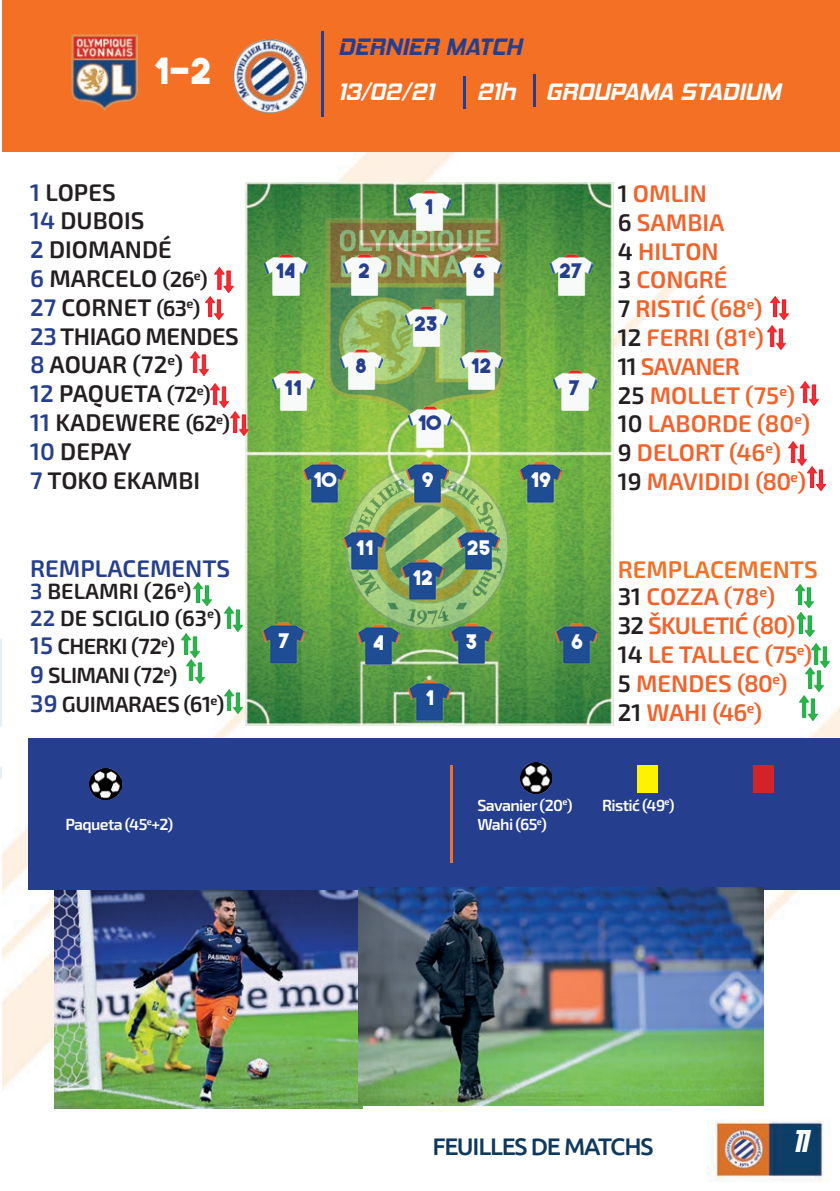
<style>
.page{position:relative;width:840px;height:1191px;background:#fff}
.page>*{position:absolute;margin:0;border:0;box-sizing:border-box;transform-origin:0 0}
.t1{font:36px "The Bold Font";color:#fff}
.t2{font:italic 700 32px "Hemi Head Rg";color:#fff}
.t3{font:600 24px/28.8px "Exo 2.0";color:#f2622b}
.t4{font:600 24px/28.8px "Exo 2.0";color:#231f20}
.t5{font:italic 700 24px "Hemi Head Rg";color:#fff}
.t6{font:500 24px "Ubuntu";letter-spacing:-.05em;color:#0e395e}
.t7{font:600 24px "Exo 2.0";color:#253f8e}
.t8{font:600 24px "Exo 2.0";color:#f37025}
.t9{font:italic 700 24px "Hemi Head Rg";color:#253f8e}
.t10{font:600 22px/28.8px "Exo 2.0";letter-spacing:-.02em;color:#231f20}
.t11{font:600 22px/26.4px "Exo 2.0";color:#231f20}
.t12{font:20px "The Bold Font";color:#253f8e}
.t13{font:20px "The Bold Font";color:#fff}
.t14{font:600 16px/19.2px "Exo 2.0";letter-spacing:-.04em;color:#fff}
.s1{color:#253f8e}
.s2{font-size:22px}
.s3{font-size:24px;color:#253f8e}
.s4{color:#231f20}
</style>
<div class="page">
<img style="left:2px;top:152px;width:837px;height:1030px">
<div style="left:1px;top:0;width:838px;height:152px;background:#f37025"></div>
<img style="left:71px;top:34px;width:67px;height:77px">
<hr style="left:321px;top:32px;width:3px;height:85px;background:#253f8e">
<img style="left:233px;top:39px;width:73px;height:74px">
<hr style="left:463px;top:76px;width:3px;height:33px;background:#253f8e">
<hr style="left:532px;top:74px;width:3px;height:33px;background:#253f8e">
<img style="left:190px;top:582px;width:24px;height:24px">
<img style="left:203px;top:296px;width:23px;height:24px">
<img style="left:222px;top:607px;width:23px;height:24px">
<img style="left:212px;top:268px;width:24px;height:24px">
<img style="left:178px;top:634px;width:24px;height:24px">
<img style="left:188px;top:351px;width:24px;height:24px">
<div style="left:29px;top:739px;width:810px;height:151px;background:#253f8e"></div>
<hr style="left:450px;top:765px;width:3px;height:98px;background:#f37025">
<div style="left:753px;top:765px;width:20px;height:27px;background:#d1232a"></div>
<div style="left:637px;top:765px;width:20px;height:27px;background:#fff101"></div>
<img style="left:520px;top:762px;width:31px;height:32px">
<img style="left:791px;top:584px;width:24px;height:24px">
<img style="left:803px;top:466px;width:24px;height:24px">
<img style="left:797px;top:613px;width:19px;height:24px">
<img style="left:784px;top:441px;width:25px;height:24px">
<img style="left:807px;top:643px;width:24px;height:24px">
<img style="left:801px;top:667px;width:24px;height:24px">
<img style="left:795px;top:696px;width:24px;height:24px">
<img style="left:797px;top:382px;width:24px;height:24px">
<img style="left:763px;top:326px;width:24px;height:24px">
<img style="left:54px;top:890px;width:308px;height:218px">
<img style="left:359px;top:887px;width:404px;height:218px">
<img style="left:245px;top:182px;width:368px;height:543px">
<img style="left:318px;top:214px;width:193px;height:218px">
<img style="left:345px;top:465px;width:162px;height:164px">
<img style="left:408px;top:189px;width:42px;height:43px">
<img style="left:265px;top:254px;width:42px;height:42px">
<img style="left:343px;top:254px;width:43px;height:42px">
<img style="left:458px;top:254px;width:43px;height:42px">
<img style="left:550px;top:254px;width:42px;height:42px">
<img style="left:340px;top:348px;width:42px;height:42px">
<img style="left:460px;top:348px;width:42px;height:42px">
<img style="left:553px;top:369px;width:43px;height:42px">
<img style="left:272px;top:369px;width:42px;height:42px">
<img style="left:405px;top:305px;width:42px;height:43px">
<img style="left:409px;top:406px;width:42px;height:42px">
<img style="left:408px;top:679px;width:42px;height:42px">
<img style="left:357px;top:623px;width:42px;height:43px">
<img style="left:450px;top:622px;width:42px;height:43px">
<img style="left:555px;top:622px;width:42px;height:43px">
<img style="left:262px;top:622px;width:43px;height:42px">
<img style="left:343px;top:528px;width:42px;height:43px">
<img style="left:457px;top:528px;width:42px;height:43px">
<img style="left:401px;top:558px;width:42px;height:42px">
<img style="left:406px;top:461px;width:42px;height:42px">
<img style="left:518px;top:461px;width:43px;height:42px">
<img style="left:303px;top:461px;width:42px;height:42px">
<img style="left:767px;top:296px;width:23px;height:24px">
<img style="left:207px;top:384px;width:24px;height:24px">
<img style="left:227px;top:411px;width:24px;height:24px">
<img style="left:183px;top:659px;width:24px;height:24px">
<img style="left:221px;top:690px;width:24px;height:24px">
<img style="left:0;top:0;width:2px;height:779px">
<img style="left:0;top:616px;width:2px;height:24px">
<img style="left:90px;top:768px;width:31px;height:31px">
<h1 class="t1" style="left:153px;top:48px;width:60px">1-2</h1>
<p class="t4" style="left:30px;top:178px;width:210px"><span class="s1">1</span> LOPES<br><span class="s1">14</span> DUBOIS<br><span class="s1">2</span> DIOMANDÉ<br><span class="s1">6</span> MARCELO <span class="s2">(26</span><sup>e</sup><span class="s2">)<br></span><span class="s1">27</span> CORNET <span class="s2">(63</span><sup>e</sup><span class="s2">)<br></span><span class="s1">23</span> THIAGO MENDES<br><span class="s1">8</span> AOUAR (72<sup>e</sup>)<br><span class="s1">12</span> PAQUETA <span class="s2">(72</span><sup>e</sup><span class="s2">)<br></span><span class="s1">11</span> KADEWERE <span class="s2">(62</span><sup>e</sup><span class="s2">)<br></span><span class="s1">10</span> DEPAY<br><span class="s1">7</span> TOKO EKAMBI</p>
<p class="t7" style="left:30px;top:554px;width:201px">REMPLACEMENTS</p>
<p class="t11" style="left:30px;top:578px;width:193px"><span class="s1">3</span> BELAMRI (26<sup>e</sup>)<br><span class="s1">22</span> DE SCIGLIO (63<sup>e</sup>)</p>
<p class="t10" style="left:30px;top:632px;width:196px"><span class="s3">15</span> CHERKI (72<sup>e</sup>)<br><span class="s3">9</span> SLIMANI (72<sup>e</sup>)<br><span class="s3">39</span> GUIMARAES (61<sup>e</sup>)</p>
<p class="t14" style="left:65px;top:815px;width:109px">Paqueta (45<sup>e</sup>+2)</p>
<p class="t9" style="left:338px;top:32px;width:185px">DERNIER MATCH</p>
<p class="t5" style="left:338px;top:78px;width:97px">13/02/21</p>
<p class="t5" style="left:476px;top:78px;width:40px">21h</p>
<p class="t5" style="left:545px;top:78px;width:236px">GROUPAMA STADIUM</p>
<p class="t12" style="left:424px;top:194px;width:10px">1</p>
<p class="t12" style="left:275px;top:258px;width:22px">14</p>
<p class="t12" style="left:358px;top:258px;width:13px">2</p>
<p class="t12" style="left:473px;top:258px;width:13px">6</p>
<p class="t12" style="left:559px;top:258px;width:25px">27</p>
<p class="t12" style="left:414px;top:311px;width:25px">23</p>
<p class="t12" style="left:355px;top:353px;width:12px">8</p>
<p class="t12" style="left:470px;top:353px;width:22px">12</p>
<p class="t12" style="left:284px;top:375px;width:19px">11</p>
<p class="t12" style="left:568px;top:375px;width:13px">7</p>
<p class="t12" style="left:417px;top:410px;width:25px">10</p>
<p class="t13" style="left:312px;top:467px;width:25px">10</p>
<p class="t13" style="left:421px;top:467px;width:14px">9</p>
<p class="t13" style="left:529px;top:467px;width:23px">19</p>
<p class="t13" style="left:355px;top:535px;width:19px">11</p>
<p class="t13" style="left:466px;top:535px;width:25px">25</p>
<p class="t13" style="left:412px;top:564px;width:22px">12</p>
<p class="t13" style="left:278px;top:628px;width:13px">7</p>
<p class="t13" style="left:372px;top:630px;width:13px">4</p>
<p class="t13" style="left:465px;top:629px;width:13px">3</p>
<p class="t13" style="left:570px;top:629px;width:13px">6</p>
<p class="t13" style="left:425px;top:685px;width:10px">1</p>
<p class="t3" style="left:617px;top:180px;width:194px"><span class="s4">1</span> OMLIN<br><span class="s4">6</span> SAMBIA<br><span class="s4">4</span> HILTON<br><span class="s4">3</span> CONGRÉ<br><span class="s4">7</span> RISTIĆ (68<sup>e</sup>)<br><span class="s4">12</span> FERRI (81<sup>e</sup>)<br><span class="s4">11</span> SAVANER<br><span class="s4">25</span> MOLLET (75<sup>e</sup>)<br><span class="s4">10</span> LABORDE (80<sup>e</sup>)<br><span class="s4">9</span> DELORT (46<sup>e</sup>)<br><span class="s4">19</span> MAVIDIDI (80<sup>e</sup>)</p>
<p class="t8" style="left:617px;top:555px;width:201px">REMPLACEMENTS</p>
<p class="t3" style="left:617px;top:583px;width:196px"><span class="s4">31</span> COZZA (78<sup>e</sup>)<br><span class="s4">32</span> ŠKULETIĆ (80)<br><span class="s4">14</span> LE TALLEC (75<sup>e</sup>)<br><span class="s4">5</span> MENDES (80<sup>e</sup>)<br><span class="s4">21</span> WAHI (46<sup>e</sup>)</p>
<p class="t14" style="left:477px;top:796px;width:97px">Savanier (20<sup>e</sup>)<br>Wahi (65<sup>e</sup>)</p>
<p class="t14" style="left:601px;top:796px;width:74px">Ristić (49<sup>e</sup>)</p>
<p class="t6" style="left:432px;top:1130px;width:222px">FEUILLES DE MATCHS</p>
<h2 class="t2" style="left:791px;top:1122px;width:18px">11</h2>
</div>
